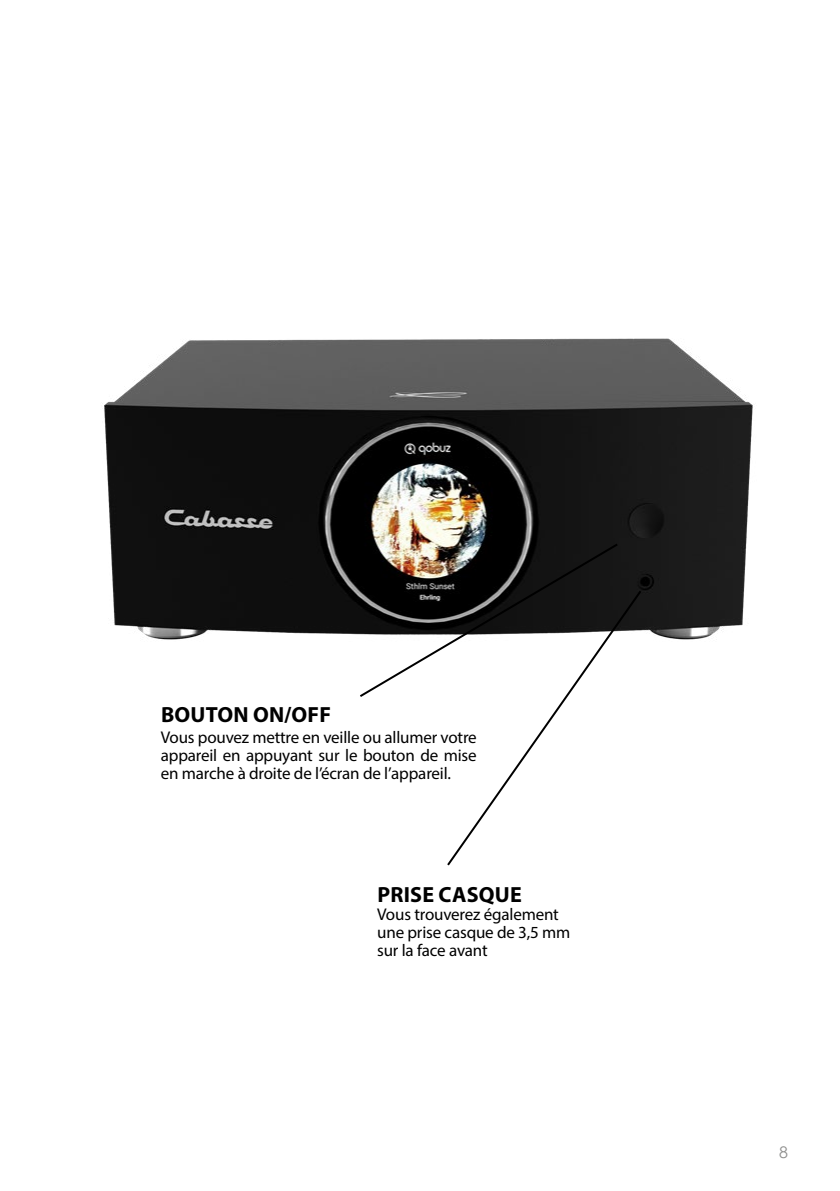
<style>
.page{position:relative;width:840px;height:1191px;background:#fff}
.page>*{position:absolute;margin:0;border:0;box-sizing:border-box;transform-origin:0 0}
.t1{font:700 22px "Myriad Pro";letter-spacing:.01em;color:#000}
.t2{font:17px/18px "Myriad Pro";letter-spacing:-.01em;color:#000;text-align:justify}
.t3{font:16px "Century Gothic";color:#8e8e8d}
</style>
<div class="page">
<img style="left:104px;top:338px;width:649px;height:302px">
<svg style="left:357px;top:542px;width:262px;height:155px"></svg>
<svg style="left:445px;top:588px;width:198px;height:278px"></svg>
<p class="t1" style="left:161px;top:700px;width:171px">BOUTON ON/OFF</p>
<p class="t2" style="left:161px;top:728px;width:317px">Vous pouvez mettre en veille ou allumer votre appareil en appuyant sur le bouton de mise en marche à droite de l’écran de l’appareil.</p>
<p class="t1" style="left:377px;top:880px;width:146px">PRISE CASQUE</p>
<p class="t2" style="left:377px;top:905px;width:195px;text-align:left">Vous trouverez également une prise casque de 3,5 mm sur la face avant</p>
<p class="t3" style="left:778px;top:1140px;width:10px">8</p>
</div>
